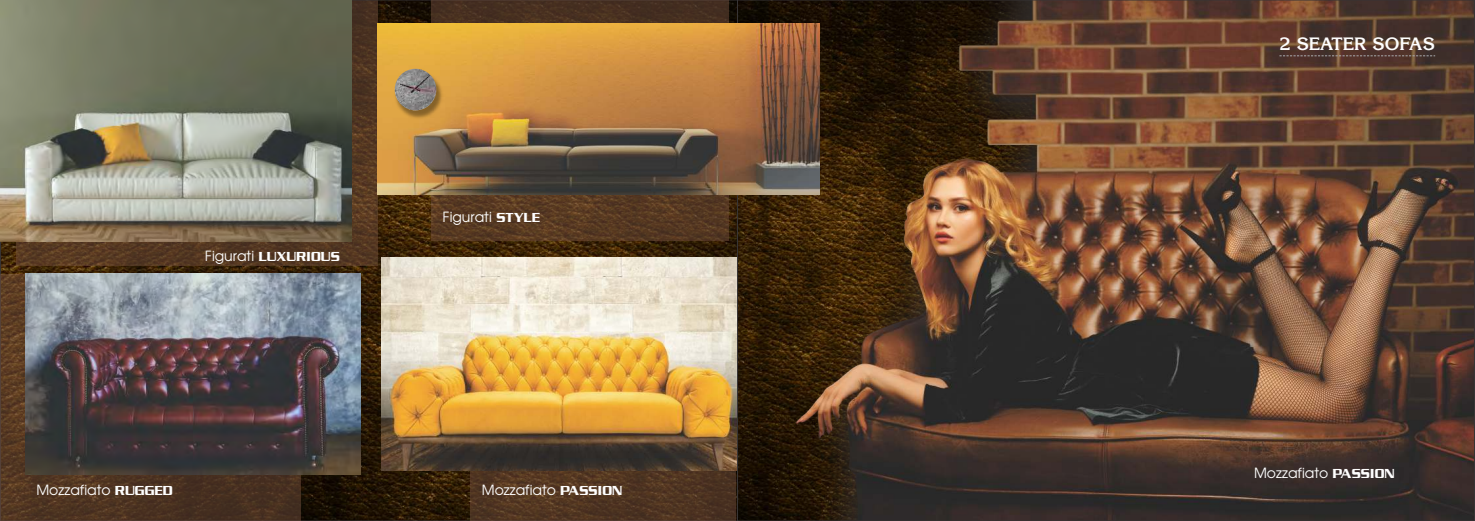
<style>
.page{position:relative;width:1475px;height:521px;background:#fff}
.page>*{position:absolute;margin:0;border:0;box-sizing:border-box;transform-origin:0 0}
.t1{font:700 17.5px "Korinna";color:#fefefe}
.t2{font:14px "Avian";color:#fefefe}
.t3{font:14px "Boost SSK";color:#fefefe}
.s1{font-family:"Avian"}
.s2{font-family:"Boost SSK"}
</style>
<div class="page">
<img style="left:739px;top:2px;width:733px;height:517px">
<svg style="left:2px;top:2px;width:733px;height:517px;background:#36230c"></svg>
<div style="left:17px;top:0;width:361px;height:265px;background:#75513f;opacity:.5"></div>
<div style="left:470px;top:258px;width:266px;height:263px;background:#75513f;opacity:.5"></div>
<div style="left:431px;top:0;width:297px;height:240px;background:#75513f;opacity:.5"></div>
<div style="left:1px;top:275px;width:300px;height:246px;background:#75513f;opacity:.5"></div>
<img style="left:25px;top:274px;width:335px;height:201px">
<img style="left:381px;top:258px;width:355px;height:212px">
<img style="left:378px;top:24px;width:441px;height:170px">
<img style="left:1px;top:0;width:351px;height:241px">
<img style="left:392px;top:68px;width:54px;height:54px">
<img style="left:395px;top:69px;width:41px;height:41px;border-radius:50%">
<svg style="left:1279px;top:56px;width:156px;height:1px"></svg>
<p class="t3" style="left:205px;top:248px;width:136px"><span class="s1">Figurati</span> LUXURIOUS</p>
<p class="t2" style="left:36px;top:484px;width:138px">Mozzafiato <span class="s2">RUGGED</span></p>
<p class="t2" style="left:443px;top:212px;width:99px">Figurati <span class="s2">STYLE</span></p>
<p class="t2" style="left:482px;top:484px;width:142px">Mozzafiato <span class="s2">PASSION</span></p>
<p class="t1" style="left:1279px;top:37px;width:157px">2 SEATER SOFAS</p>
<p class="t2" style="left:1254px;top:468px;width:142px">Mozzafiato <span class="s2">PASSION</span></p>
</div>
